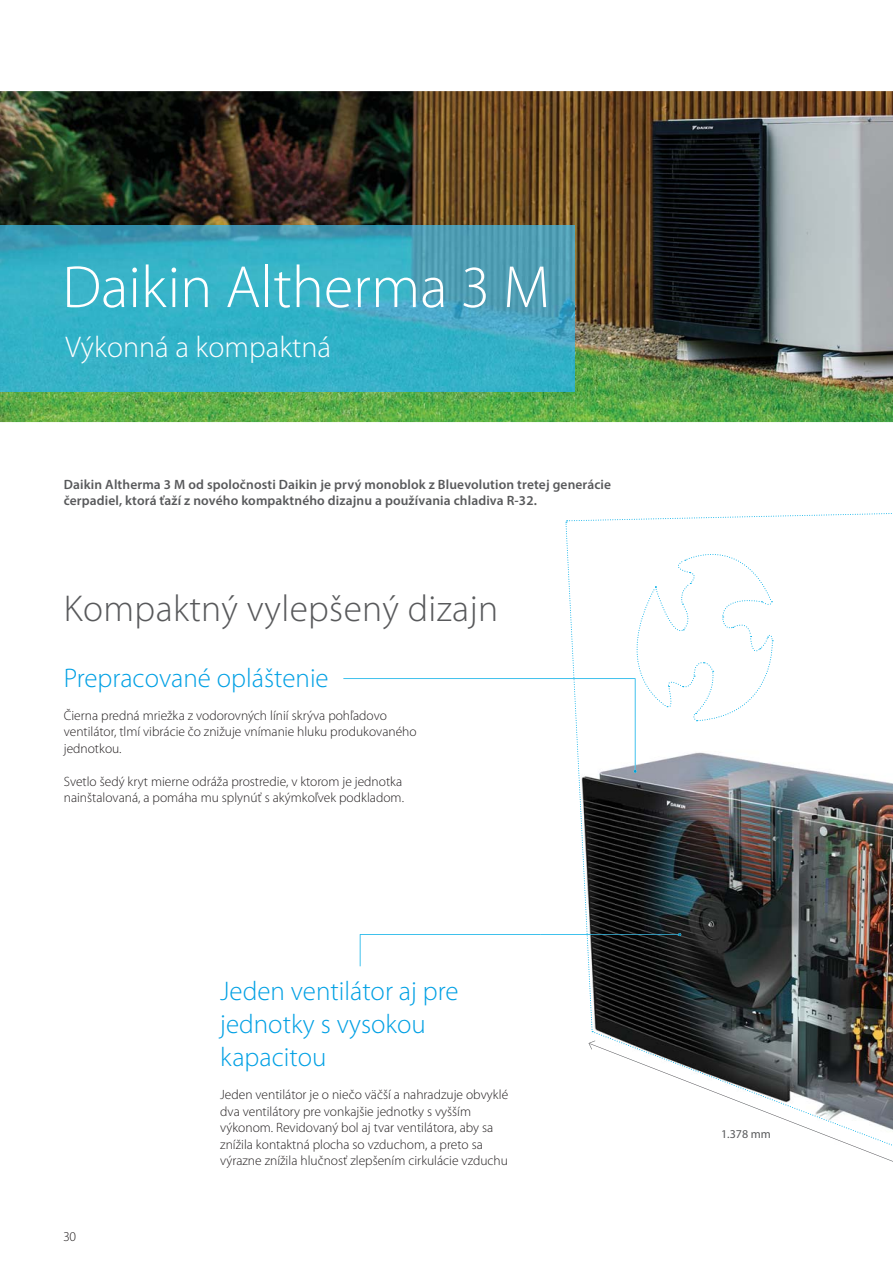
<style>
.page{position:relative;width:893px;height:1263px;background:#fff}
.page>*{position:absolute;margin:0;border:0;box-sizing:border-box;transform-origin:0 0}
.t1{font:300 60px "Myriad Pro";color:#fff}
.t2{font:300 37.5px "Myriad Pro";letter-spacing:.01em;color:#58595b}
.t3{font:300 30px "Myriad Pro";color:#fff}
.t4{font:300 27px/33px "Myriad Pro";color:#00a0e4}
.t5{font:300 13.5px/16.5px "Myriad Pro";color:#231f20}
.t6{font:600 13.5px/16.5px "Myriad Pro";letter-spacing:.01em;color:#58595b}
.t7{font:12px "Myriad Pro";color:#58595b}
</style>
<div class="page">
<img style="left:0;top:91px;width:893px;height:331px">
<img style="left:0;top:225px;width:574px;height:166px">
<svg style="left:343px;top:513px;width:550px;height:649px"></svg>
<h1 class="t1" style="left:62px;top:264px;width:489px">Daikin Altherma 3 M</h1>
<h3 class="t3" style="left:66px;top:335px;width:267px">Výkonná a kompaktná</h3>
<p class="t6" style="left:64px;top:477px;width:549px">Daikin Altherma 3 M od spoločnosti Daikin je prvý monoblok z Bluevolution tretej generácie čerpadiel, ktorá ťaží z nového kompaktného dizajnu a používania chladiva R-32.</p>
<h2 class="t2" style="left:64px;top:594px;width:436px">Kompaktný vylepšený dizajn</h2>
<h3 class="t4" style="left:64px;top:664px;width:266px">Prepracované opláštenie</h3>
<p class="t5" style="left:64px;top:708px;width:354px">Čierna predná mriežka z vodorovných línií skrýva pohľadovo ventilátor, tlmí vibrácie čo znižuje vnímanie hluku produkovaného jednotkou.</p>
<p class="t5" style="left:64px;top:774px;width:342px">Svetlo šedý kryt mierne odráža prostredie, v ktorom je jednotka nainštalovaná, a pomáha mu splynúť s akýmkoľvek podkladom.</p>
<p class="t5" style="left:64px;top:1230px;width:14px">30</p>
<h3 class="t4" style="left:220px;top:977px;width:240px">Jeden ventilátor aj pre jednotky s vysokou kapacitou</h3>
<p class="t5" style="left:220px;top:1088px;width:289px">Jeden ventilátor je o niečo väčší a nahradzuje obvyklé dva ventilátory pre vonkajšie jednotky s vyšším výkonom. Revidovaný bol aj tvar ventilátora, aby sa znížila kontaktná plocha so vzduchom, a preto sa výrazne znížila hlučnosť zlepšením cirkulácie vzduchu</p>
<p class="t7" style="left:721px;top:1129px;width:51px">1.378 mm</p>
</div>
